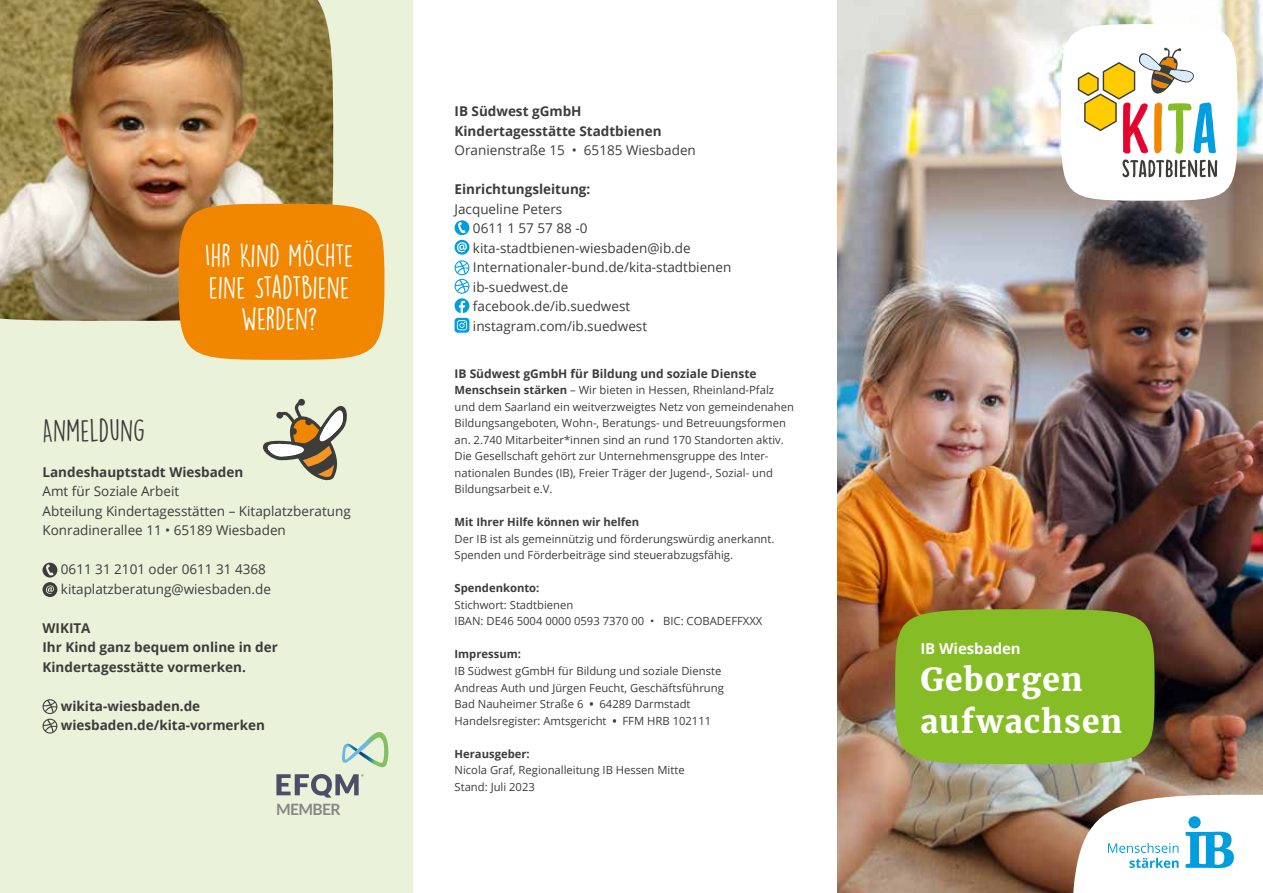
<style>
.page{position:relative;width:1263px;height:893px;background:#fff}
.page>*{position:absolute;margin:0;border:0;box-sizing:border-box;transform-origin:0 0}
.t1{font:900 31.5px/42px "Merriweather";letter-spacing:.035em;color:#fff}
.t2{font:28.5px/31.5px "DK Lemon Yellow Sun";letter-spacing:-.005em;color:#fff;text-align:center}
.t3{font:28.5px "DK Lemon Yellow Sun";letter-spacing:-.01em;color:#3c3c3b}
.t4{font:700 15.6px "Lato";letter-spacing:-.04em;color:#868686}
.t5{font:700 15px "Open Sans";letter-spacing:-.005em;color:#fff}
.t6{font:13.5px/19.5px "Open Sans";color:#3c3c3b}
.t7{font:700 13.5px/19.5px "Open Sans";color:#3c3c3b}
.t8{font:700 12px "Open Sans";color:#3c3c3b}
.t9{font:11.25px/16.5px "Open Sans";color:#3c3c3b}
.t10{font:700 11.25px "Open Sans";color:#3c3c3b}
.s1{font-weight:700}
</style>
<div class="page">
<div style="left:0;top:0;width:412px;height:893px;background:#eaf2da"></div>
<img style="left:838px;top:0;width:425px;height:893px">
<img style="left:0;top:0;width:333px;height:321px">
<div style="left:179px;top:204px;width:205px;height:156px;background:#f18700;border-radius:50%"></div>
<div style="left:43px;top:563px;width:14px;height:14px;background:#3c3c3b;border-radius:50%"></div>
<svg style="left:46px;top:564px;width:8px;height:12px"></svg>
<svg style="left:43px;top:582px;width:14px;height:15px"></svg>
<svg style="left:43px;top:699px;width:14px;height:34px"></svg>
<svg style="left:454px;top:220px;width:15px;height:93px"></svg>
<svg style="left:454px;top:318px;width:15px;height:15px"></svg>
<svg style="left:457px;top:320px;width:10px;height:10px"></svg>
<svg style="left:276px;top:774px;width:88px;height:24px"></svg>
<svg style="left:342px;top:732px;width:46px;height:35px"></svg>
<svg style="left:1071px;top:795px;width:192px;height:98px"></svg>
<div style="left:1061px;top:24px;width:176px;height:177px;background:#fff;border-radius:50%"></div>
<div style="left:895px;top:609px;width:259px;height:155px;background:#86bc25;border-radius:50%"></div>
<svg style="left:1078px;top:48px;width:139px;height:129px"></svg>
<svg style="left:263px;top:398px;width:84px;height:82px"></svg>
<h2 class="t2" style="left:205px;top:239px;width:150px">IHR KIND MÖCHTE<br>EINE STADTBIENE<br>WERDEN?</h2>
<h2 class="t3" style="left:43px;top:413px;width:104px">ANMELDUNG</h2>
<p class="t7" style="left:43px;top:462px;width:202px">Landeshauptstadt Wiesbaden</p>
<p class="t6" style="left:43px;top:481px;width:310px">Amt für Soziale Arbeit<br>Abteilung Kindertagesstätten – Kitaplatzberatung<br>Konradinerallee 11 • 65189 Wiesbaden</p>
<p class="t6" style="left:61px;top:559px;width:212px">0611 31 2101 oder 0611 31 4368 kitaplatzberatung@wiesbaden.de</p>
<p class="t7" style="left:43px;top:618px;width:237px">WIKITA<br>Ihr Kind ganz bequem online in der<br>Kindertagesstätte vormerken.</p>
<p class="t7" style="left:61px;top:696px;width:205px">wikita-wiesbaden.de wiesbaden.de/kita-vormerken</p>
<h3 class="t4" style="left:276px;top:798px;width:66px">MEMBER</h3>
<p class="t7" style="left:454px;top:101px;width:209px">IB Südwest gGmbH<br>Kindertagesstätte Stadtbienen</p>
<p class="t6" style="left:454px;top:140px;width:243px">Oranienstraße 15 • 65185 Wiesbaden</p>
<p class="t7" style="left:454px;top:179px;width:137px">Einrichtungsleitung:</p>
<p class="t6" style="left:473px;top:199px;width:260px;text-indent:-18px">Jacqueline Peters<br>0611 1 57 57 88 -0 kita-stadtbienen-wiesbaden@ib.de<br>Internationaler-bund.de/kita-stadtbienen ib-suedwest.de<br>facebook.de/ib.suedwest instagram.com/ib.suedwest</p>
<p class="t8" style="left:454px;top:365px;width:304px">IB Südwest gGmbH für Bildung und soziale Dienste</p>
<p class="t9" style="left:454px;top:382px;width:341px"><span class="s1">Menschsein stärken</span> – Wir bieten in Hessen, Rheinland-Pfalz und dem Saarland ein weitverzweigtes Netz von gemeindenahen Bildungsangeboten, Wohn-, Beratungs- und Betreuungsformen an. 2.740 Mitarbeiter*innen sind an rund 170 Standorten aktiv.<br>Die Gesellschaft gehört zur Unternehmensgruppe des Inter&shy;nationalen Bundes (IB), Freier Träger der Jugend-, Sozial- und Bildungsarbeit e.V.</p>
<p class="t10" style="left:454px;top:514px;width:186px">Mit Ihrer Hilfe können wir helfen</p>
<p class="t9" style="left:454px;top:530px;width:321px">Der IB ist als gemeinnützig und förderungswürdig anerkannt.<br>Spenden und Förderbeiträge sind steuerabzugsfähig.</p>
<p class="t10" style="left:454px;top:580px;width:86px">Spendenkonto:</p>
<p class="t9" style="left:454px;top:596px;width:309px">Stichwort: Stadtbienen<br>IBAN: DE46 5004 0000 0593 7370 00 • BIC: COBADEFFXXX</p>
<p class="t10" style="left:454px;top:646px;width:68px">Impressum:</p>
<p class="t9" style="left:454px;top:662px;width:271px">IB Südwest gGmbH für Bildung und soziale Dienste Andreas Auth und Jürgen Feucht, Geschäftsführung Bad Nauheimer Straße 6 <span class="s1">•</span> 64289 Darmstadt Handelsregister: Amtsgericht <span class="s1">•</span> FFM HRB 102111</p>
<p class="t10" style="left:454px;top:745px;width:77px">Herausgeber:</p>
<p class="t9" style="left:454px;top:761px;width:232px">Nicola Graf, Regionalleitung IB Hessen Mitte<br>Stand: Juli 2023</p>
<h3 class="t5" style="left:920px;top:638px;width:102px">IB Wiesbaden</h3>
<h1 class="t1" style="left:920px;top:658px;width:203px">Geborgen aufwachsen</h1>
</div>
